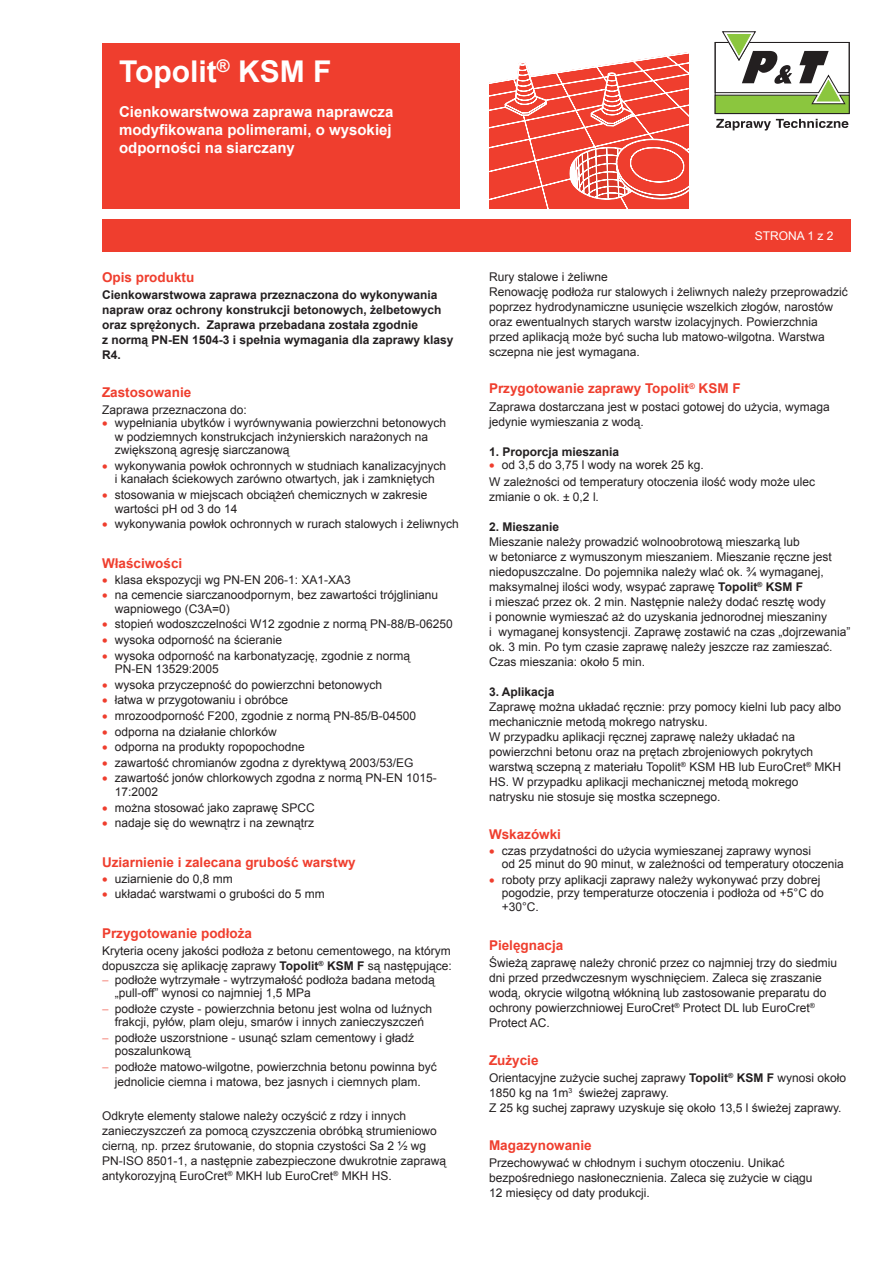
<style>
.page{position:relative;width:893px;height:1263px;background:#fff}
.page>*{position:absolute;margin:0;border:0;box-sizing:border-box;transform-origin:0 0}
.t1{font:700 30px "Arial";color:#fff}
.t2{font:700 15px/18px "Arial";color:#fff;text-align:justify}
.t3{font:700 13.5px "Arial";color:#ef3e2e}
.t4{font:12px/15px "Arial";color:#231f20}
.t5{font:700 12px/15px "Arial";color:#231f20}
.t6{font:12px "Arial";color:#fff}
.s1{color:#ef3e2e}
.s2{font-weight:700}
</style>
<div class="page">
<svg style="left:489px;top:52px;width:200px;height:156px"></svg>
<div style="left:102px;top:219px;width:748px;height:33px;background:#ef3e2e"></div>
<svg style="left:714px;top:31px;width:136px;height:99px"></svg>
<div style="left:102px;top:43px;width:357px;height:166px;background:#ef3e2e"></div>
<h1 class="t1" style="left:119px;top:50px;width:214px">Topolit<sup>®</sup> KSM F</h1>
<p class="t2" style="left:119px;top:103px;width:276px">Cienkowarstwowa zaprawa naprawcza modyfikowana polimerami, o wysokiej odporności na siarczany</p>
<p class="t3" style="left:102px;top:268px;width:94px">Opis produktu</p>
<p class="t5" style="left:102px;top:288px;width:353px">Cienkowarstwowa zaprawa przeznaczona do wykonywania napraw oraz ochrony konstrukcji betonowych, żelbetowych oraz sprężonych. Zaprawa przebadana została zgodnie<br>z normą PN-EN 1504-3 i spełnia wymagania dla zaprawy klasy R4.</p>
<p class="t3" style="left:102px;top:383px;width:91px">Zastosowanie</p>
<p class="t4" style="left:102px;top:402px;width:146px">Zaprawa przeznaczona do:</p>
<p class="t4" style="left:115px;top:416px;width:333px;line-height:13.5px;text-indent:-13px"><span class="s1">•</span> wypełniania ubytków i wyrównywania powierzchni betonowych w podziemnych konstrukcjach inżynierskich narażonych na zwiększoną agresję siarczanową</p>
<p class="t4" style="left:102px;top:459px;width:346px;line-height:13.5px;text-align:center"><span class="s1">•</span> wykonywania powłok ochronnych w studniach kanalizacyjnych i kanałach ściekowych zarówno otwartych, jak i zamkniętych</p>
<p class="t4" style="left:115px;top:488px;width:314px;line-height:13.5px;text-indent:-13px"><span class="s1">•</span> stosowania w miejscach obciążeń chemicznych w zakresie wartości pH od 3 do 14</p>
<p class="t4" style="left:102px;top:516px;width:358px"><span class="s1">•</span> wykonywania powłok ochronnych w rurach stalowych i żeliwnych</p>
<p class="t3" style="left:102px;top:554px;width:82px">Właściwości</p>
<p class="t4" style="left:102px;top:572px;width:250px"><span class="s1">•</span> klasa ekspozycji wg PN-EN 206-1: XA1-XA3</p>
<p class="t4" style="left:115px;top:588px;width:325px;line-height:13.5px;text-indent:-13px"><span class="s1">•</span> na cemencie siarczanoodpornym, bez zawartości trójglinianu wapniowego (C3A=0)</p>
<p class="t4" style="left:102px;top:616px;width:352px"><span class="s1">•</span> stopień wodoszczelności W12 zgodnie z normą PN-88/B-06250</p>
<p class="t4" style="left:102px;top:632px;width:182px"><span class="s1">•</span> wysoka odporność na ścieranie</p>
<p class="t4" style="left:115px;top:648px;width:297px;line-height:13.5px;text-indent:-13px"><span class="s1">•</span> wysoka odporność na karbonatyzację, zgodnie z normą<br>PN-EN 13529:2005</p>
<p class="t4" style="left:102px;top:677px;width:282px"><span class="s1">•</span> wysoka przyczepność do powierzchni betonowych</p>
<p class="t4" style="left:102px;top:692px;width:188px"><span class="s1">•</span> łatwa w przygotowaniu i obróbce</p>
<p class="t4" style="left:102px;top:708px;width:316px"><span class="s1">•</span> mrozoodporność F200, zgodnie z normą PN-85/B-04500</p>
<p class="t4" style="left:102px;top:724px;width:176px"><span class="s1">•</span> odporna na działanie chlorków</p>
<p class="t4" style="left:102px;top:739px;width:204px"><span class="s1">•</span> odporna na produkty ropopochodne</p>
<p class="t4" style="left:102px;top:755px;width:313px"><span class="s1">•</span> zawartość chromianów zgodna z dyrektywą 2003/53/EG</p>
<p class="t4" style="left:115px;top:771px;width:324px;line-height:13.5px;text-indent:-13px"><span class="s1">•</span> zawartość jonów chlorkowych zgodna z normą PN-EN 1015-<br>17:2002</p>
<p class="t4" style="left:102px;top:800px;width:214px"><span class="s1">•</span> można stosować jako zaprawę SPCC</p>
<p class="t4" style="left:102px;top:815px;width:214px"><span class="s1">•</span> nadaje się do wewnątrz i na zewnątrz</p>
<p class="t3" style="left:102px;top:853px;width:255px">Uziarnienie i zalecana grubość warstwy</p>
<p class="t4" style="left:102px;top:871px;width:132px"><span class="s1">•</span> uziarnienie do 0,8 mm</p>
<p class="t4" style="left:102px;top:886px;width:224px"><span class="s1">•</span> układać warstwami o grubości do 5 mm</p>
<p class="t3" style="left:102px;top:924px;width:152px">Przygotowanie podłoża</p>
<p class="t4" style="left:102px;top:943px;width:351px">Kryteria oceny jakości podłoża z betonu cementowego, na którym dopuszcza się aplikację zaprawy <span class="s2">Topolit</span><sup>®</sup> <span class="s2">KSM F</span> są następujące:</p>
<p class="t4" style="left:115px;top:972px;width:322px;line-height:13.5px;text-indent:-13px"><span class="s1">−</span> podłoże wytrzymałe - wytrzymałość podłoża badana metodą „pull-off” wynosi co najmniej 1,5 MPa</p>
<p class="t4" style="left:102px;top:1002px;width:332px;line-height:13.5px;text-align:center"><span class="s1">−</span> podłoże czyste - powierzchnia betonu jest wolna od luźnych frakcji, pyłów, plam oleju, smarów i innych zanieczyszczeń</p>
<p class="t4" style="left:115px;top:1031px;width:301px;line-height:13.5px;text-indent:-13px"><span class="s1">−</span> podłoże uszorstnione - usunąć szlam cementowy i gładź poszalunkową</p>
<p class="t4" style="left:102px;top:1059px;width:336px;text-align:center"><span class="s1">−</span> podłoże matowo-wilgotne, powierzchnia betonu powinna być jednolicie ciemna i matowa, bez jasnych i ciemnych plam.</p>
<p class="t4" style="left:102px;top:1108px;width:346px">Odkryte elementy stalowe należy oczyścić z rdzy i innych zanieczyszczeń za pomocą czyszczenia obróbką strumieniowo cierną, np. przez śrutowanie, do stopnia czystości Sa 2 ½ wg PN-ISO 8501-1, a następnie zabezpieczone dwukrotnie zaprawą antykorozyjną EuroCret<sup>®</sup> MKH lub EuroCret<sup>®</sup> MKH HS.</p>
<p class="t6" style="left:755px;top:227px;width:80px">STRONA 1 z 2</p>
<p class="t4" style="left:489px;top:269px;width:360px">Rury stalowe i żeliwne<br>Renowację podłoża rur stalowych i żeliwnych należy przeprowadzić poprzez hydrodynamiczne usunięcie wszelkich złogów, narostów oraz ewentualnych starych warstw izolacyjnych. Powierzchnia przed aplikacją może być sucha lub matowo-wilgotna. Warstwa sczepna nie jest wymagana.</p>
<p class="t3" style="left:489px;top:379px;width:253px">Przygotowanie zaprawy Topolit<sup>®</sup> KSM F</p>
<p class="t4" style="left:489px;top:399px;width:342px">Zaprawa dostarczana jest w postaci gotowej do użycia, wymaga jedynie wymieszania z wodą.</p>
<p class="t5" style="left:489px;top:444px;width:132px">1. Proporcja mieszania</p>
<p class="t4" style="left:489px;top:456px;width:328px;line-height:17.1px"><span class="s1">•</span> od 3,5 do 3,75 l wody na worek 25 kg.<br>W zależności od temperatury otoczenia ilość wody może ulec</p>
<p class="t4" style="left:489px;top:489px;width:111px">zmianie o ok. ± 0,2 l.</p>
<p class="t5" style="left:489px;top:520px;width:72px">2. Mieszanie</p>
<p class="t4" style="left:489px;top:534px;width:363px">Mieszanie należy prowadzić wolnoobrotową mieszarką lub<br>w betoniarce z wymuszonym mieszaniem. Mieszanie ręczne jest niedopuszczalne. Do pojemnika należy wlać ok. ¾ wymaganej, maksymalnej ilości wody, wsypać zaprawę <span class="s2">Topolit</span><sup>®</sup> <span class="s2">KSM F<br></span>i mieszać przez ok. 2 min. Następnie należy dodać resztę wody<br>i ponownie wymieszać aż do uzyskania jednorodnej mieszaniny<br>i wymaganej konsystencji. Zaprawę zostawić na czas „dojrzewania” ok. 3 min. Po tym czasie zaprawę należy jeszcze raz zamieszać.<br>Czas mieszania: około 5 min.</p>
<p class="t5" style="left:489px;top:685px;width:67px">3. Aplikacja</p>
<p class="t4" style="left:489px;top:699px;width:354px">Zaprawę można układać ręcznie: przy pomocy kielni lub pacy albo mechanicznie metodą mokrego natrysku.<br>W przypadku aplikacji ręcznej zaprawę należy układać na powierzchni betonu oraz na prętach zbrojeniowych pokrytych warstwą sczepną z materiału Topolit<sup>®</sup> KSM HB lub EuroCret<sup>®</sup> MKH HS. W przypadku aplikacji mechanicznej metodą mokrego natrysku nie stosuje się mostka sczepnego.</p>
<p class="t3" style="left:489px;top:825px;width:74px">Wskazówki</p>
<p class="t4" style="left:502px;top:843px;width:344px;line-height:13.5px;text-indent:-13px"><span class="s1">•</span> czas przydatności do użycia wymieszanej zaprawy wynosi<br>od 25 minut do 90 minut, w zależności od temperatury otoczenia</p>
<p class="t4" style="left:502px;top:872px;width:323px;line-height:13.5px;text-indent:-13px"><span class="s1">•</span> roboty przy aplikacji zaprawy należy wykonywać przy dobrej pogodzie, przy temperaturze otoczenia i podłoża od +5°C do +30°C.</p>
<p class="t3" style="left:489px;top:936px;width:76px">Pielęgnacja</p>
<p class="t4" style="left:489px;top:956px;width:350px">Świeżą zaprawę należy chronić przez co najmniej trzy do siedmiu dni przed przedwczesnym wyschnięciem. Zaleca się zraszanie wodą, okrycie wilgotną włókniną lub zastosowanie preparatu do ochrony powierzchniowej EuroCret<sup>®</sup> Protect DL lub EuroCret<sup>® </sup>Protect AC.</p>
<p class="t3" style="left:489px;top:1051px;width:51px">Zużycie</p>
<p class="t4" style="left:489px;top:1070px;width:359px">Orientacyjne zużycie suchej zaprawy <span class="s2">Topolit</span><sup>®</sup> <span class="s2">KSM F</span> wynosi około<br>1850 kg na 1m<sup>3</sup> świeżej zaprawy.<br>Z 25 kg suchej zaprawy uzyskuje się około 13,5 l świeżej zaprawy.</p>
<p class="t3" style="left:489px;top:1135px;width:104px">Magazynowanie</p>
<p class="t4" style="left:489px;top:1155px;width:325px">Przechowywać w chłodnym i suchym otoczeniu. Unikać bezpośredniego nasłonecznienia. Zaleca się zużycie w ciągu<br>12 miesięcy od daty produkcji.</p>
</div>
